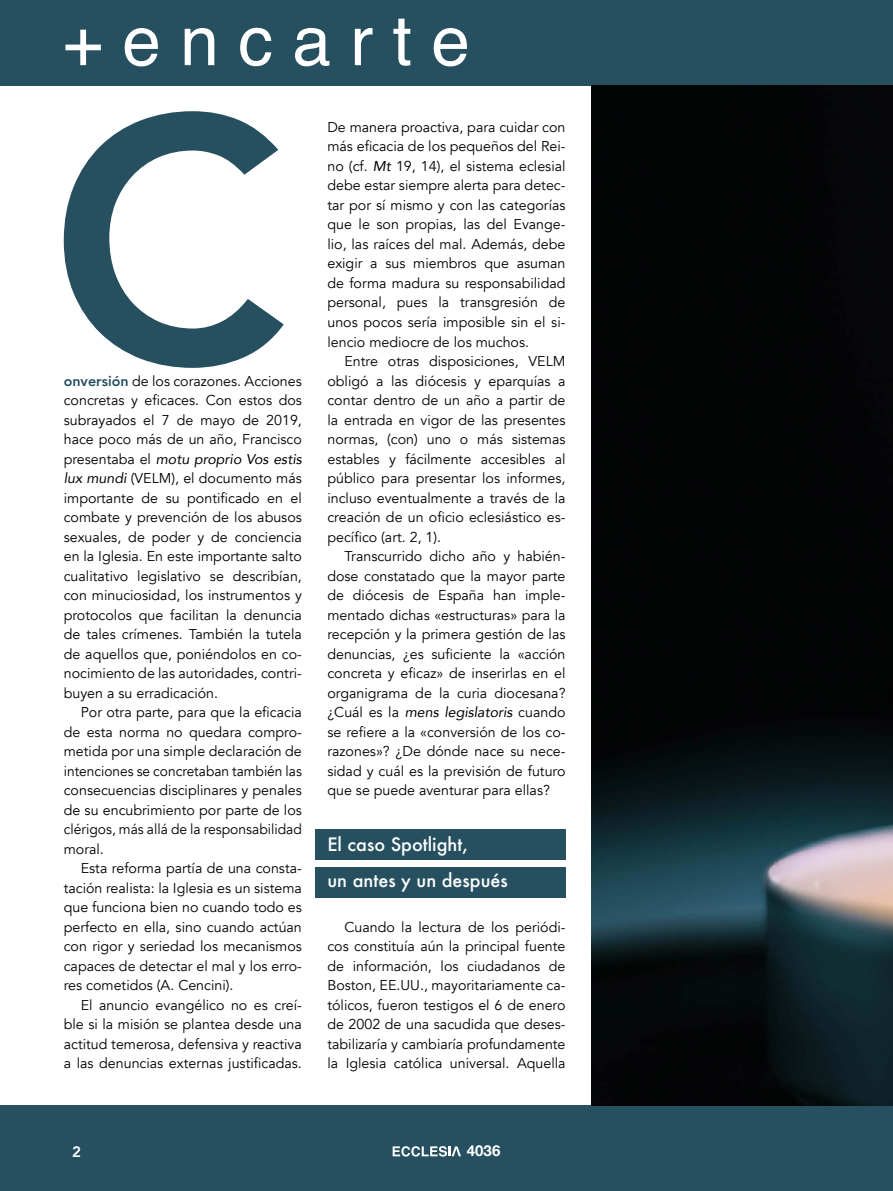
<style>
.page{position:relative;width:893px;height:1191px;background:#fff}
.page>*{position:absolute;margin:0;border:0;box-sizing:border-box;transform-origin:0 0}
.t1{font:800 344.7px "Avenir";color:#265060}
.t2{font:69.45px "Helvetica";color:#fff}
.t3{font:500 18px/36px "Futura";color:#fff}
.t4{font:700 15px "Helvetica Neue";color:#fff}
.t5{font:800 15px "Avenir";color:#fff}
.t6{font:14.25px/19.5px "Avenir";color:#000;text-align:justify}
.s1{font-weight:800;color:#265060}
.s2{font-style:italic}
</style>
<div class="page">
<div style="left:315px;top:829px;width:251px;height:31px;background:#265060"></div>
<div style="left:315px;top:866px;width:251px;height:31px;background:#265060"></div>
<div style="left:0;top:1106px;width:893px;height:85px;background:#265060"></div>
<div style="left:0;top:0;width:893px;height:85px;background:#265060"></div>
<img style="left:591px;top:85px;width:302px;height:1021px">
<svg style="left:393px;top:1146px;width:68px;height:10px"></svg>
<h2 class="t2" style="left:62px;top:-13px;width:409px">+ e n c a r t e</h2>
<h1 class="t1" style="left:50px;top:-27px;width:238px">C</h1>
<p class="t6" style="left:64px;top:371px;width:240px"><span class="s1">onversión</span> de los corazones. Acciones concretas y eficaces. Con estos dos subrayados el 7 de mayo de 2019, hace poco más de un año, Francisco presentaba el <span class="s2">motu proprio Vos estis lux mundi</span> (VELM), el documento más importante de su pontificado en el combate y prevención de los abusos sexuales, de poder y de conciencia en la Iglesia. En este importante salto cualitativo legislativo se describían, con minuciosidad, los instrumentos y protocolos que facilitan la denuncia de tales crímenes. También la tutela de aquellos que, poniéndolos en co&shy;nocimiento de las autoridades, contri&shy;buyen a su erradicación.</p>
<p class="t6" style="left:64px;top:703px;width:240px;text-indent:17px">Por otra parte, para que la eficacia de esta norma no quedara compro&shy;metida por una simple declaración de intenciones se concretaban también las consecuencias disciplinares y penales de su encubrimiento por parte de los clérigos, más allá de la responsabilidad moral.</p>
<p class="t6" style="left:64px;top:859px;width:240px;text-indent:17px">Esta reforma partía de una consta&shy;tación realista: la Iglesia es un sistema que funciona bien no cuando todo es perfecto en ella, sino cuando actúan con rigor y seriedad los mecanismos capaces de detectar el mal y los erro&shy;res cometidos (A. Cencini).</p>
<p class="t6" style="left:64px;top:995px;width:240px;text-indent:17px">El anuncio evangélico no es creí&shy;ble si la misión se plantea desde una actitud temerosa, defensiva y reactiva a las denuncias externas justificadas.</p>
<p class="t6" style="left:327px;top:118px;width:240px">De manera proactiva, para cuidar con más eficacia de los pequeños del Rei&shy;no (cf. <span class="s2">Mt</span> 19, 14), el sistema eclesial debe estar siempre alerta para detec&shy;tar por sí mismo y con las categorías que le son propias, las del Evange&shy;lio, las raíces del mal. Además, debe exigir a sus miembros que asuman de forma madura su responsabilidad personal, pues la transgresión de unos pocos sería imposible sin el si&shy;lencio mediocre de los muchos.</p>
<p class="t6" style="left:327px;top:351px;width:240px;text-indent:17px">Entre otras disposiciones, VELM obligó a las diócesis y eparquías a contar dentro de un año a partir de la entrada en vigor de las presentes normas, (con) uno o más sistemas estables y fácilmente accesibles al público para presentar los informes, incluso eventualmente a través de la creación de un oficio eclesiástico es&shy;pecífico (art. 2, 1).</p>
<p class="t6" style="left:327px;top:546px;width:240px;text-indent:17px">Transcurrido dicho año y habién&shy;dose constatado que la mayor parte de diócesis de España han imple&shy;mentado dichas «estructuras» para la recepción y la primera gestión de las denuncias, ¿es suficiente la «acción concreta y eficaz» de inserirlas en el organigrama de la curia diocesana? ¿Cuál es la <span class="s2">mens legislatoris</span> cuando se refiere a la «conversión de los co&shy;razones»? ¿De dónde nace su nece&shy;sidad y cuál es la previsión de futuro que se puede aventurar para ellas?</p>
<p class="t3" style="left:327px;top:826px;width:182px">El caso Spotlight,<br>un antes y un después</p>
<p class="t6" style="left:327px;top:917px;width:240px;text-indent:17px">Cuando la lectura de los periódi&shy;cos constituía aún la principal fuente de información, los ciudadanos de Boston, EE.UU., mayoritariamente ca&shy;tólicos, fueron testigos el 6 de enero de 2002 de una sacudida que deses&shy;tabilizaría y cambiaría profundamente la Iglesia católica universal. Aquella</p>
<p class="t5" style="left:72px;top:1139px;width:10px">2</p>
<p class="t4" style="left:467px;top:1139px;width:35px">4036</p>
</div>
